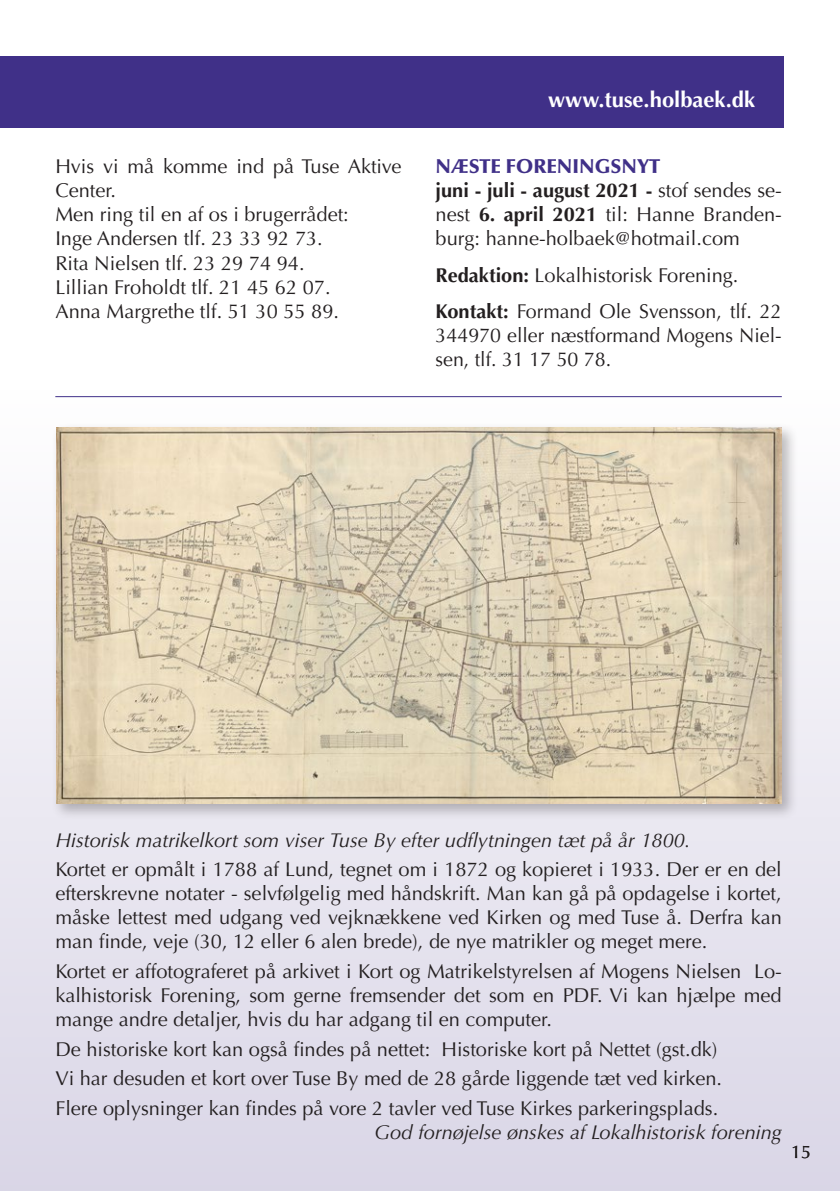
<style>
.page{position:relative;width:840px;height:1191px;background:#fff}
.page>*{position:absolute;margin:0;border:0;box-sizing:border-box;transform-origin:0 0}
.t1{font:700 22px "Optima LT Std";color:#fff}
.t2{font:20px/24px "Optima LT Std";color:#231f20;text-align:justify}
.t3{font:italic 20px "Optima LT Std";color:#231f20}
.t4{font:900 20px "Optima LT Std";color:#403088}
.t5{font:18px "Optima LT Std";color:#231f20}
.s1{font-weight:700}
</style>
<div class="page">
<div style="left:0;top:390px;width:839px;height:801px;background:linear-gradient(to bottom,#fefefe,#d9d6e6)"></div>
<div style="left:0;top:57px;width:782px;height:71px;background:#403088"></div>
<hr style="left:55px;top:396px;width:726px;height:1px;background:#403088">
<div style="left:51px;top:422px;width:746px;height:398px;background:#231f20;opacity:.3"></div>
<img style="left:57px;top:428px;width:724px;height:375px">
<p class="t2" style="left:55px;top:155px;width:347px">Hvis vi må komme ind på Tuse Aktive<br>Center.</p>
<p class="t2" style="left:55px;top:203px;width:295px">Men ring til en af os i brugerrådet:</p>
<p class="t2" style="left:55px;top:227px;width:269px">Inge Andersen tlf. 23 33 92 73.</p>
<p class="t2" style="left:55px;top:251px;width:251px">Rita Nielsen tlf. 23 29 74 94.</p>
<p class="t2" style="left:55px;top:275px;width:276px">Lillian Froholdt tlf. 21 45 62 07.</p>
<p class="t2" style="left:55px;top:299px;width:285px">Anna Margrethe tlf. 51 30 55 89.</p>
<p class="t1" style="left:548px;top:86px;width:208px">www.tuse.holbaek.dk</p>
<p class="t4" style="left:435px;top:155px;width:226px">NÆSTE FORENINGSNYT</p>
<p class="t2" style="left:435px;top:179px;width:347px"><span class="s1">juni - juli - august 2021 -</span> stof sendes se&shy;nest <span class="s1">6. april 2021</span> til: Hanne Branden&shy;burg: hanne-holbaek@hotmail.com</p>
<p class="t2" style="left:435px;top:263px;width:304px"><span class="s1">Redaktion:</span> Lokalhistorisk Forening.</p>
<p class="t2" style="left:435px;top:299px;width:347px"><span class="s1">Kontakt:</span> Formand Ole Svensson, tlf. 22<br>344970 eller næstformand Mogens Niel&shy;sen, tlf. 31 17 50 78.</p>
<p class="t3" style="left:55px;top:828px;width:636px">Historisk matrikelkort som viser Tuse By efter udflytningen tæt på år 1800.</p>
<p class="t2" style="left:55px;top:857px;width:727px">Kortet er opmålt i 1788 af Lund, tegnet om i 1872 og kopieret i 1933. Der er en del efterskrevne notater - selvfølgelig med håndskrift. Man kan gå på opdagelse i kortet, måske lettest med udgang ved vejknækkene ved Kirken og med Tuse å. Derfra kan man finde, veje (30, 12 eller 6 alen brede), de nye matrikler og meget mere.</p>
<p class="t2" style="left:55px;top:959px;width:727px">Kortet er affotograferet på arkivet i Kort og Matrikelstyrelsen af Mogens Nielsen Lo&shy;kalhistorisk Forening, som gerne fremsender det som en PDF. Vi kan hjælpe med mange andre detaljer, hvis du har adgang til en computer.</p>
<p class="t2" style="left:55px;top:1037px;width:663px">De historiske kort kan også findes på nettet: Historiske kort på Nettet (gst.dk)</p>
<p class="t2" style="left:55px;top:1066px;width:668px">Vi har desuden et kort over Tuse By med de 28 gårde liggende tæt ved kirken.</p>
<p class="t2" style="left:55px;top:1096px;width:664px">Flere oplysninger kan findes på vore 2 tavler ved Tuse Kirkes parkeringsplads.</p>
<p class="t3" style="left:374px;top:1120px;width:408px">God fornøjelse ønskes af Lokalhistorisk forening</p>
<p class="t5" style="left:790px;top:1141px;width:22px">15</p>
</div>
